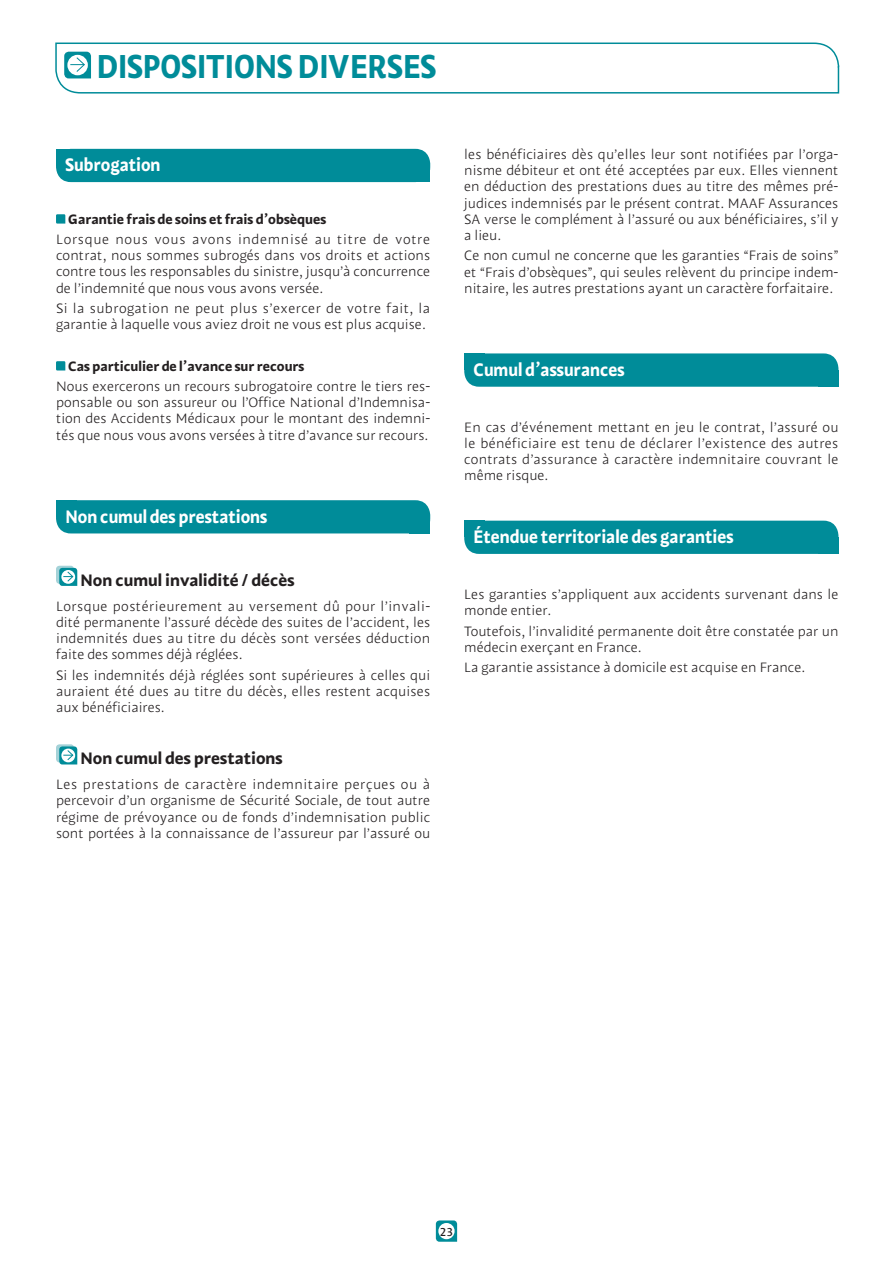
<style>
.page{position:relative;width:893px;height:1263px;background:#fff}
.page>*{position:absolute;margin:0;border:0;box-sizing:border-box;transform-origin:0 0}
.t1{font:33px "MAAF Bold";color:#008c99;scale:.9 1}
.t2{font:18px "MAAF Bold";color:#fff;scale:.92 1}
.t3{font:16.5px "MAAF Bold";color:#231f20}
.t4{font:13.5px/16.2px "MAAF Light";color:#231f20;text-align:justify}
.t5{font:13.5px "MAAF Bold";color:#231f20}
.t6{font:12px "MAAF";color:#231f20}
</style>
<div class="page">
<svg style="left:435px;top:1220px;width:23px;height:22px"></svg>
<div style="left:439px;top:1224px;width:15px;height:14px;background:#fff;border-radius:50%"></div>
<div style="left:438px;top:1223px;width:17px;height:16px;border:2px solid #fff;border-radius:50%"></div>
<svg style="left:55px;top:42px;width:785px;height:52px"></svg>
<div style="left:56px;top:149px;width:374px;height:33px;background:#008c99;border-radius:15px"></div>
<div style="left:56px;top:149px;width:21px;height:16px;background:#008c99"></div>
<div style="left:409px;top:165px;width:21px;height:17px;background:#008c99"></div>
<svg style="left:56px;top:214px;width:9px;height:10px"></svg>
<svg style="left:56px;top:361px;width:9px;height:9px"></svg>
<div style="left:56px;top:500px;width:374px;height:33px;background:#008c99;border-radius:15px"></div>
<div style="left:56px;top:500px;width:21px;height:17px;background:#008c99"></div>
<div style="left:409px;top:517px;width:21px;height:16px;background:#008c99"></div>
<div style="left:56px;top:566px;width:18px;height:18px;border:2px solid #a4d2d8;border-radius:3px"></div>
<svg style="left:58px;top:567px;width:20px;height:19px"></svg>
<div style="left:56px;top:744px;width:18px;height:18px;border:2px solid #a4d2d8;border-radius:3px"></div>
<svg style="left:58px;top:745px;width:20px;height:20px"></svg>
<div style="left:464px;top:353px;width:374px;height:34px;background:#008c99;border-radius:15px"></div>
<div style="left:464px;top:353px;width:21px;height:17px;background:#008c99"></div>
<div style="left:818px;top:370px;width:20px;height:17px;background:#008c99"></div>
<div style="left:464px;top:521px;width:374px;height:33px;background:#008c99;border-radius:15px"></div>
<div style="left:464px;top:521px;width:21px;height:16px;background:#008c99"></div>
<div style="left:818px;top:537px;width:20px;height:17px;background:#008c99"></div>
<h1 class="t1" style="left:97px;top:55px;width:379px">DISPOSITIONS DIVERSES</h1>
<h2 class="t2" style="left:65px;top:159px;width:105px">Subrogation</h2>
<p class="t5" style="left:68px;top:214px;width:259px">Garantie frais de soins et frais d’obsèques</p>
<p class="t4" style="left:56px;top:233px;width:376px">Lorsque nous vous avons indemnisé au titre de votre contrat, nous sommes subrogés dans vos droits et actions contre tous les responsables du sinistre, jusqu’à concurrence de l’indemnité que nous vous avons versée.</p>
<p class="t4" style="left:56px;top:302px;width:376px">Si la subrogation ne peut plus s’exercer de votre fait, la garantie à laquelle vous aviez droit ne vous est plus acquise.</p>
<p class="t5" style="left:68px;top:361px;width:238px">Cas particulier de l’avance sur recours</p>
<p class="t4" style="left:56px;top:380px;width:376px">Nous exercerons un recours subrogatoire contre le tiers res&shy;ponsable ou son assureur ou l’Office National d’Indemnisa&shy;tion des Accidents Médicaux pour le montant des indemni&shy;tés que nous vous avons versées à titre d’avance sur recours.</p>
<h2 class="t2" style="left:65px;top:510px;width:221px">Non cumul des prestations</h2>
<p class="t3" style="left:80px;top:574px;width:216px">Non cumul invalidité / décès</p>
<p class="t4" style="left:56px;top:599px;width:376px">Lorsque postérieurement au versement dû pour l’invali&shy;dité permanente l’assuré décède des suites de l’accident, les indemnités dues au titre du décès sont versées déduction faite des sommes déjà réglées.</p>
<p class="t4" style="left:56px;top:668px;width:376px">Si les indemnités déjà réglées sont supérieures à celles qui auraient été dues au titre du décès, elles restent acquises aux bénéficiaires.</p>
<p class="t3" style="left:80px;top:753px;width:204px">Non cumul des prestations</p>
<p class="t4" style="left:56px;top:778px;width:376px">Les prestations de caractère indemnitaire perçues ou à percevoir d’un organisme de Sécurité Sociale, de tout autre régime de prévoyance ou de fonds d’indemnisation public sont portées à la connaissance de l’assureur par l’assuré ou</p>
<p class="t4" style="left:464px;top:148px;width:376px">les bénéficiaires dès qu’elles leur sont notifiées par l’orga&shy;nisme débiteur et ont été acceptées par eux. Elles viennent en déduction des prestations dues au titre des mêmes pré&shy;judices indemnisés par le présent contrat. MAAF Assurances SA verse le complément à l’assuré ou aux bénéficiaires, s’il y a lieu.</p>
<p class="t4" style="left:464px;top:249px;width:376px">Ce non cumul ne concerne que les garanties “Frais de soins” et “Frais d’obsèques”, qui seules relèvent du principe indem&shy;nitaire, les autres prestations ayant un caractère forfaitaire.</p>
<h2 class="t2" style="left:474px;top:363px;width:166px">Cumul d’assurances</h2>
<p class="t4" style="left:464px;top:421px;width:376px">En cas d’événement mettant en jeu le contrat, l’assuré ou le bénéficiaire est tenu de déclarer l’existence des autres contrats d’assurance à caractère indemnitaire couvrant le même risque.</p>
<h2 class="t2" style="left:474px;top:530px;width:284px">Étendue territoriale des garanties</h2>
<p class="t4" style="left:464px;top:588px;width:376px">Les garanties s’appliquent aux accidents survenant dans le monde entier.</p>
<p class="t4" style="left:464px;top:624px;width:376px">Toutefois, l’invalidité permanente doit être constatée par un médecin exerçant en France.</p>
<p class="t4" style="left:464px;top:661px;width:342px">La garantie assistance à domicile est acquise en France.</p>
<p class="t6" style="left:440px;top:1227px;width:15px">23</p>
</div>
